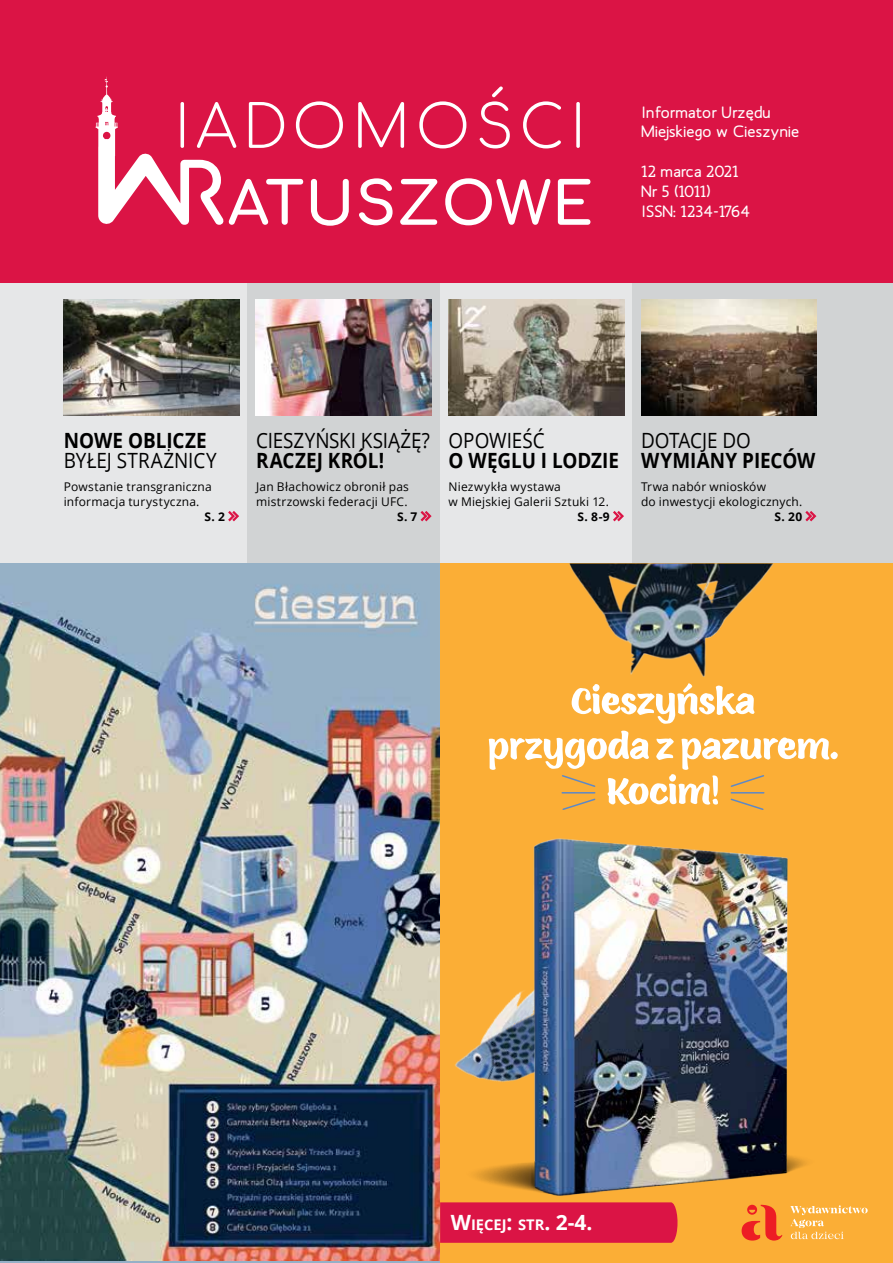
<style>
.page{position:relative;width:893px;height:1263px;background:#fff}
.page>*{position:absolute;margin:0;border:0;box-sizing:border-box;transform-origin:0 0}
.t1{font:21px "Open Sans";color:#000;scale:.9 1}
.t2{font:700 21px "Open Sans";color:#000;scale:.9 1}
.t3{font:700 16.5px/19.8px "Cieszyn";color:#fff}
.t4{font:700 14.7px "Open Sans";color:#fff}
.t5{font:12px/14.4px "Open Sans";letter-spacing:.015em;color:#000}
.t6{font:700 12px "Open Sans";color:#000}
.s1{font-size:21px}
</style>
<div class="page">
<div style="left:0;top:0;width:893px;height:283px;background:#db1445"></div>
<div style="left:0;top:283px;width:248px;height:280px;background:#e6e7e8"></div>
<div style="left:440px;top:283px;width:192px;height:280px;background:#e6e7e8"></div>
<div style="left:248px;top:283px;width:192px;height:280px;background:#d1d3d4"></div>
<div style="left:632px;top:283px;width:261px;height:280px;background:#d1d3d4"></div>
<svg style="left:358px;top:102px;width:46px;height:46px"></svg>
<svg style="left:419px;top:101px;width:47px;height:47px"></svg>
<svg style="left:480px;top:86px;width:30px;height:62px"></svg>
<svg style="left:523px;top:101px;width:38px;height:47px"></svg>
<svg style="left:576px;top:102px;width:4px;height:46px"></svg>
<svg style="left:359px;top:178px;width:34px;height:47px"></svg>
<svg style="left:400px;top:179px;width:37px;height:46px"></svg>
<svg style="left:445px;top:178px;width:105px;height:47px"></svg>
<svg style="left:558px;top:179px;width:32px;height:46px"></svg>
<svg style="left:96px;top:77px;width:253px;height:149px"></svg>
<img style="left:64px;top:299px;width:175px;height:116px">
<img style="left:256px;top:299px;width:176px;height:116px">
<div style="left:0;top:563px;width:893px;height:700px;background:#fbae36"></div>
<img style="left:0;top:563px;width:439px;height:698px">
<img style="left:569px;top:563px;width:205px;height:142px">
<svg style="left:572px;top:683px;width:182px;height:41px"></svg>
<img style="left:329px;top:846px;width:111px;height:410px">
<img style="left:455px;top:838px;width:383px;height:403px">
<svg style="left:489px;top:731px;width:349px;height:79px"></svg>
<svg style="left:790px;top:1205px;width:78px;height:34px"></svg>
<svg style="left:742px;top:1205px;width:40px;height:35px"></svg>
<img style="left:449px;top:299px;width:175px;height:116px">
<img style="left:641px;top:299px;width:175px;height:116px">
<svg style="left:420px;top:511px;width:12px;height:10px"></svg>
<svg style="left:613px;top:511px;width:11px;height:10px"></svg>
<svg style="left:805px;top:511px;width:11px;height:10px"></svg>
<svg style="left:228px;top:511px;width:11px;height:10px"></svg>
<div style="left:440px;top:1202px;width:239px;height:41px;background:#db1445"></div>
<h2 class="t3" style="left:641px;top:101px;width:160px">Informator Urzędu<br>Miejskiego w Cieszynie</h2>
<h2 class="t3" style="left:641px;top:161px;width:111px">12 marca 2021<br>Nr 5 (1011)<br>ISSN: 1234-1764</h2>
<h1 class="t2" style="left:64px;top:425px;width:160px">NOWE OBLICZE</h1>
<h1 class="t1" style="left:64px;top:446px;width:171px">byłej strażn icy</h1>
<p class="t5" style="left:64px;top:479px;width:150px">Powstanie transgraniczna informacja turystyczna.</p>
<p class="t6" style="left:205px;top:508px;width:22px">S. 2</p>
<h1 class="t1" style="left:256px;top:426px;width:195px">cieszyński książę?</h1>
<h1 class="t2" style="left:256px;top:446px;width:144px">RACZEJ KRÓL!</h1>
<p class="t5" style="left:256px;top:479px;width:154px">Jan Błachowicz obronił pas mistrzowski federacji UFC.</p>
<p class="t6" style="left:397px;top:508px;width:22px">S. 7</p>
<h1 class="t1" style="left:449px;top:426px;width:108px">opowieść</h1>
<h1 class="t2" style="left:449px;top:446px;width:191px">O WĘGLU I LODZIE</h1>
<p class="t5" style="left:449px;top:479px;width:162px">Niezwykła wystawa<br>w Miejskiej Galerii Sztuki 12.</p>
<p class="t6" style="left:578px;top:508px;width:34px">S. 8-9</p>
<h1 class="t1" style="left:641px;top:426px;width:124px">dotacje do</h1>
<h1 class="t2" style="left:641px;top:446px;width:195px">WYMIANY PIECÓW</h1>
<p class="t5" style="left:641px;top:479px;width:163px">Trwa nabór wniosków<br>do inwestycji ekologicznych.</p>
<p class="t6" style="left:775px;top:508px;width:29px">S. 20</p>
<p class="t4" style="left:451px;top:1214px;width:143px"><span class="s1">W</span>IĘCEJ<span class="s1">:</span> STR<span class="s1">. 2-4.</span></p>
</div>
